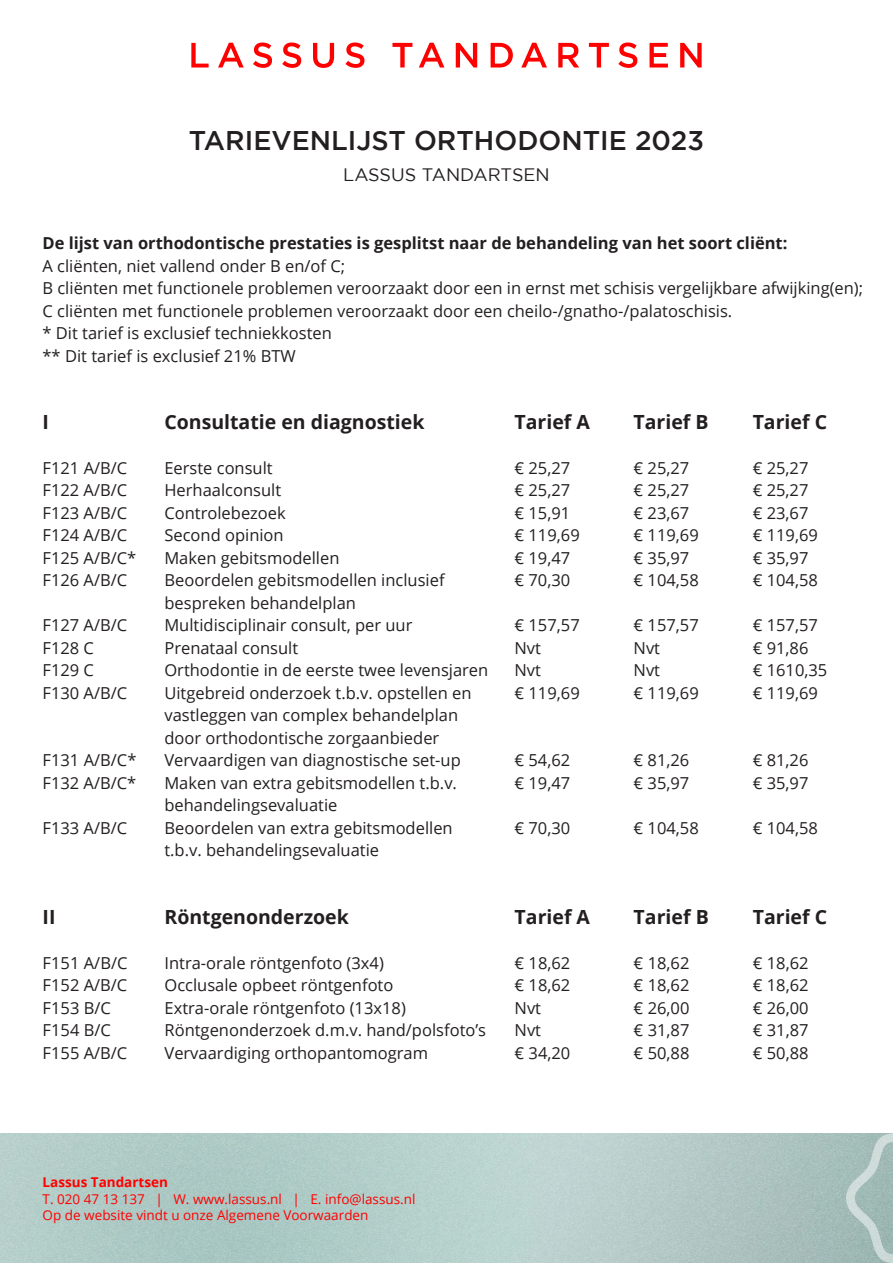
<style>
.page{position:relative;width:893px;height:1263px;background:#fff}
.page>*{position:absolute;margin:0;border:0;box-sizing:border-box;transform-origin:0 0}
.t1{font:500 27px "Gotham";color:#231f20}
.t2{font:700 19.5px "Open Sans";color:#231f20}
.t3{font:18px "Gotham";color:#231f20}
.t4{font:16.5px/22.5px "Open Sans";color:#231f20}
.t5{font:700 16.5px "Open Sans";color:#231f20}
.t6{font:13.5px/16.5px "Open Sans";color:#f00}
.t7{font:700 13.5px "Open Sans";color:#f00}
</style>
<div class="page">
<svg style="left:191px;top:43px;width:18px;height:25px"></svg>
<svg style="left:218px;top:43px;width:26px;height:25px"></svg>
<svg style="left:253px;top:43px;width:19px;height:25px"></svg>
<svg style="left:282px;top:43px;width:19px;height:25px"></svg>
<svg style="left:313px;top:43px;width:21px;height:25px"></svg>
<svg style="left:345px;top:43px;width:19px;height:25px"></svg>
<svg style="left:392px;top:43px;width:20px;height:25px"></svg>
<svg style="left:419px;top:43px;width:25px;height:25px"></svg>
<svg style="left:456px;top:43px;width:21px;height:25px"></svg>
<svg style="left:491px;top:43px;width:22px;height:25px"></svg>
<svg style="left:521px;top:43px;width:26px;height:25px"></svg>
<svg style="left:558px;top:43px;width:21px;height:25px"></svg>
<svg style="left:589px;top:43px;width:20px;height:25px"></svg>
<svg style="left:618px;top:43px;width:19px;height:25px"></svg>
<svg style="left:649px;top:43px;width:19px;height:25px"></svg>
<svg style="left:680px;top:43px;width:22px;height:25px"></svg>
<img style="left:0;top:1133px;width:846px;height:130px">
<svg style="left:846px;top:1133px;width:47px;height:130px;background:#a9c1bd"></svg>
<h1 class="t1" style="left:189px;top:125px;width:517px">TARIEVENLIJST ORTHODONTIE 2023</h1>
<p class="t3" style="left:343px;top:164px;width:208px">LASSUS TANDARTSEN</p>
<p class="t5" style="left:43px;top:237px;width:746px">De lijst van orthodontische prestaties is gesplitst naar de behandeling van het soort cliënt:</p>
<p class="t4" style="left:43px;top:256px;width:822px">A cliënten, niet vallend onder B en/of C;<br>B cliënten met functionele problemen veroorzaakt door een in ernst met schisis vergelijkbare afwijking(en); C cliënten met functionele problemen veroorzaakt door een cheilo-/gnatho-/palatoschisis.<br>* Dit tarief is exclusief techniekkosten<br>** Dit tarief is exclusief 21% BTW</p>
<p class="t2" style="left:43px;top:414px;width:8px">I</p>
<p class="t4" style="left:43px;top:458px;width:95px">F121 A/B/C<br>F122 A/B/C<br>F123 A/B/C<br>F124 A/B/C<br>F125 A/B/C*<br>F126 A/B/C</p>
<p class="t4" style="left:43px;top:616px;width:86px">F127 A/B/C<br>F128 C<br>F129 C<br>F130 A/B/C</p>
<p class="t4" style="left:43px;top:751px;width:95px">F131 A/B/C*<br>F132 A/B/C*</p>
<p class="t4" style="left:43px;top:818px;width:86px">F133 A/B/C</p>
<p class="t2" style="left:43px;top:909px;width:14px">II</p>
<p class="t4" style="left:43px;top:953px;width:86px">F151 A/B/C<br>F152 A/B/C<br>F153 B/C<br>F154 B/C<br>F155 A/B/C</p>
<p class="t2" style="left:164px;top:414px;width:262px">Consultatie en diagnostiek</p>
<p class="t4" style="left:164px;top:458px;width:325px">Eerste consult<br>Herhaalconsult<br>Controlebezoek<br>Second opinion<br>Maken gebitsmodellen<br>Beoordelen gebitsmodellen inclusief bespreken behandelplan<br>Multidisciplinair consult, per uur<br>Prenataal consult<br>Orthodontie in de eerste twee levensjaren<br>Uitgebreid onderzoek t.b.v. opstellen en vastleggen van complex behandelplan door orthodontische zorgaanbieder<br>Vervaardigen van diagnostische set-up<br>Maken van extra gebitsmodellen t.b.v. behandelingsevaluatie<br>Beoordelen van extra gebitsmodellen t.b.v. behandelingsevaluatie</p>
<p class="t2" style="left:165px;top:909px;width:186px">Röntgenonderzoek</p>
<p class="t4" style="left:165px;top:953px;width:323px">Intra-orale röntgenfoto (3x4)<br>Occlusale opbeet röntgenfoto<br>Extra-orale röntgenfoto (13x18)<br>Röntgenonderzoek d.m.v. hand/polsfoto’s Vervaardiging orthopantomogram</p>
<p class="t2" style="left:514px;top:414px;width:77px">Tarief A</p>
<p class="t4" style="left:514px;top:458px;width:67px">€ 25,27 € 25,27 € 15,91 € 119,69 € 19,47 € 70,30</p>
<p class="t4" style="left:514px;top:616px;width:67px">€ 157,57<br>Nvt<br>Nvt<br>€ 119,69</p>
<p class="t4" style="left:514px;top:751px;width:57px">€ 54,62 € 19,47</p>
<p class="t4" style="left:514px;top:818px;width:57px">€ 70,30</p>
<p class="t2" style="left:515px;top:909px;width:77px">Tarief A</p>
<p class="t4" style="left:515px;top:953px;width:57px">€ 18,62 € 18,62<br>Nvt<br>Nvt<br>€ 34,20</p>
<p class="t2" style="left:633px;top:414px;width:77px">Tarief B</p>
<p class="t4" style="left:633px;top:458px;width:67px">€ 25,27 € 25,27 € 23,67 € 119,69 € 35,97 € 104,58</p>
<p class="t4" style="left:633px;top:616px;width:67px">€ 157,57<br>Nvt<br>Nvt<br>€ 119,69</p>
<p class="t4" style="left:633px;top:751px;width:57px">€ 81,26 € 35,97</p>
<p class="t4" style="left:633px;top:818px;width:67px">€ 104,58</p>
<p class="t2" style="left:634px;top:909px;width:77px">Tarief B</p>
<p class="t4" style="left:634px;top:953px;width:57px;text-align:justify">€ 18,62 € 18,62 € 26,00 € 31,87 € 50,88</p>
<p class="t2" style="left:753px;top:414px;width:76px">Tarief C</p>
<p class="t4" style="left:753px;top:458px;width:67px">€ 25,27 € 25,27 € 23,67 € 119,69 € 35,97 € 104,58</p>
<p class="t4" style="left:753px;top:616px;width:76px">€ 157,57 € 91,86<br>€ 1610,35 € 119,69</p>
<p class="t4" style="left:753px;top:751px;width:57px">€ 81,26 € 35,97</p>
<p class="t4" style="left:753px;top:818px;width:67px">€ 104,58</p>
<p class="t2" style="left:753px;top:909px;width:76px">Tarief C</p>
<p class="t4" style="left:753px;top:953px;width:57px;text-align:justify">€ 18,62 € 18,62 € 26,00 € 31,87 € 50,88</p>
<p class="t7" style="left:43px;top:1177px;width:127px">Lassus Tandartsen</p>
<p class="t6" style="left:43px;top:1192px;width:374px">T. 020 47 13 137 | W. www.lassus.nl | E. info@lassus.nl<br>Op de website vindt u onze Algemene Voorwaarden</p>
</div>
